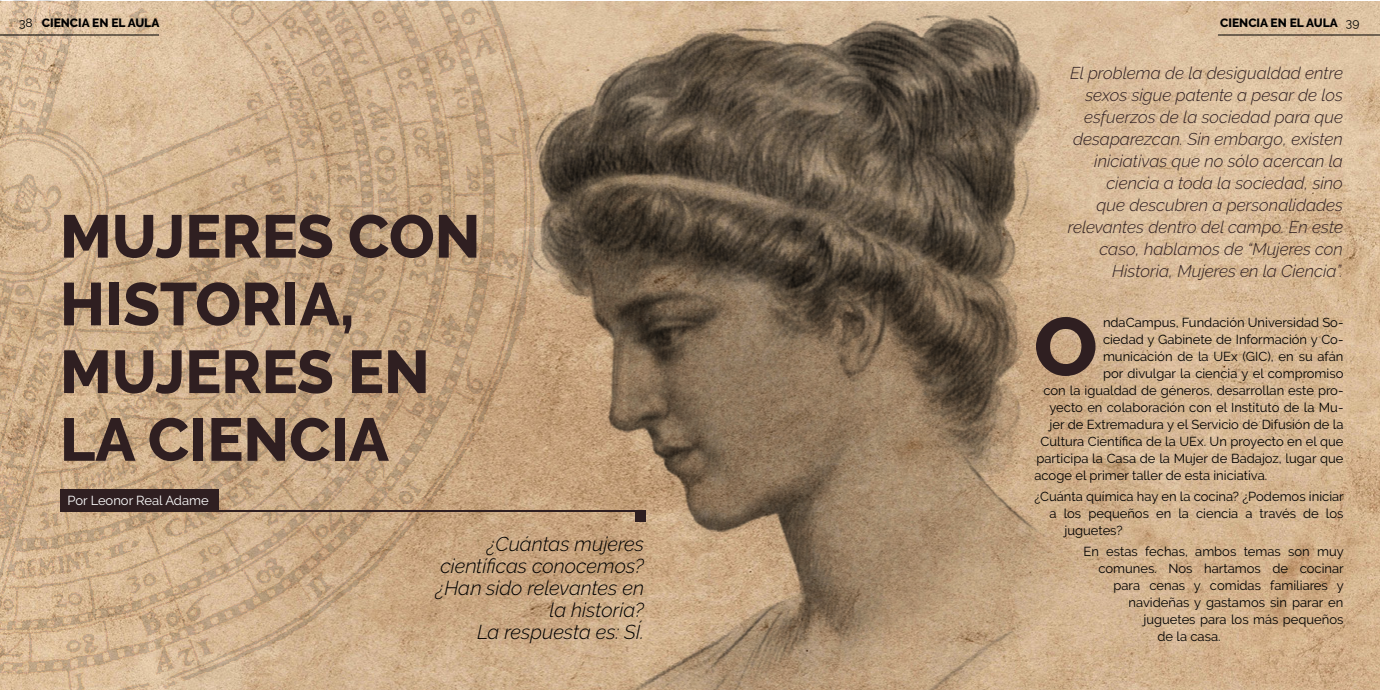
<style>
.page{position:relative;width:1380px;height:690px;background:#fff}
.page>*{position:absolute;margin:0;border:0;box-sizing:border-box;transform-origin:0 0}
.t1{font:800 60.3px/67.7px "Raleway";letter-spacing:-.005em;color:#2f1f21}
.t2{font:italic 300 20px/22px "Raleway";color:#000;text-align:right}
.t3{font:italic 300 17px/22px "Raleway";color:#2f1f21;text-align:right}
.t4{font:13px "Raleway";color:#000}
.t5{font:13px "Raleway";color:#fff}
.t6{font:800 12px "Raleway";color:#000}
.s1{font-weight:400}
</style>
<div class="page">
<img style="left:1136px;top:1px;width:244px;height:689px">
<hr style="left:1218px;top:34px;width:162px;height:2px;background:#000">
<img style="left:0;top:0;width:472px;height:690px">
<div style="left:60px;top:489px;width:159px;height:22px;background:#2f1f21"></div>
<hr style="left:60px;top:510px;width:586px;height:2px;background:#2f1f21">
<img style="left:472px;top:0;width:664px;height:690px">
<svg style="left:1036px;top:317px;width:60px;height:59px;background:#796151"></svg>
<p class="t6" style="left:19px;top:16px;width:142px"><span class="s1">38</span> CIENCIA EN EL AULA</p>
<p class="t6" style="left:1220px;top:16px;width:141px">CIENCIA EN EL AULA <span class="s1">39</span></p>
<h1 class="t1" style="left:60px;top:203px;width:132px">MUJERE</h1>
<h1 class="t1" style="left:297px;top:203px;width:137px">S CON</h1>
<h1 class="t1" style="left:60px;top:271px;width:172px">HI STORIA</h1>
<h1 class="t1" style="left:340px;top:271px;width:16px">,</h1>
<h1 class="t1" style="left:60px;top:338px;width:326px;text-indent:237px">S EN<br>LA CIENCIA</h1>
<p class="t5" style="left:67px;top:493px;width:143px">Por Leonor Real Adame</p>
<h1 class="t1" style="left:60px;top:338px;width:132px">MUJERE</h1>
<h2 class="t2" style="left:436px;top:533px;width:210px">¿Cuántas mujeres científicas conocemos? ¿Han sido relevantes en la historia?<br>La respuesta es: SÍ.</h2>
<p class="t3" style="left:1068px;top:62px;width:277px">El problema de la desigualdad entre sexos sigue patente a pesar de los esfuerzos de la sociedad para que desaparezcan. Sin embargo, existen iniciativas que no sólo acercan la ciencia a toda la sociedad, sino<br>que descubren a personalidades relevantes dentro del campo. En este caso, hablamos de “Mujeres con Historia, Mujeres en la Ciencia”.</p>
<p class="t4" style="left:1103px;top:315px;width:242px">ndaCampus, Fundación Universidad So-</p>
<p class="t4" style="left:1103px;top:332px;width:242px">ciedad y Gabinete de Información y Co-</p>
<p class="t4" style="left:1103px;top:349px;width:242px">municación de la UEx (GIC), en su afán</p>
<p class="t4" style="left:1103px;top:366px;width:242px">por divulgar la ciencia y el compromiso</p>
<p class="t4" style="left:1043px;top:383px;width:302px">con la igualdad de géneros, desarrollan este pro-</p>
<p class="t4" style="left:1050px;top:400px;width:295px">yecto en colaboración con el Instituto de la Mu-</p>
<p class="t4" style="left:1050px;top:417px;width:296px">jer de Extremadura y el Servicio de Difusión de la</p>
<p class="t4" style="left:1041px;top:434px;width:305px">Cultura Científica de la UEx. Un proyecto en el que</p>
<p class="t4" style="left:1037px;top:451px;width:308px">participa la Casa de la Mujer de Badajoz, lugar que</p>
<p class="t4" style="left:1035px;top:468px;width:234px">acoge el primer taller de esta iniciativa.</p>
<p class="t4" style="left:1035px;top:489px;width:311px">¿Cuánta química hay en la cocina? ¿Podemos iniciar</p>
<p class="t4" style="left:1050px;top:506px;width:295px">a los pequeños en la ciencia a través de los</p>
<p class="t4" style="left:1065px;top:523px;width:60px">juguetes?</p>
<p class="t4" style="left:1084px;top:544px;width:262px">En estas fechas, ambos temas son muy</p>
<p class="t4" style="left:1099px;top:561px;width:247px">comunes. Nos hartamos de cocinar</p>
<p class="t4" style="left:1114px;top:578px;width:232px">para cenas y comidas familiares y</p>
<p class="t4" style="left:1129px;top:595px;width:216px">navideñas y gastamos sin parar en</p>
<p class="t4" style="left:1144px;top:612px;width:202px">juguetes para los más pequeños</p>
<p class="t4" style="left:1158px;top:629px;width:65px">de la casa.</p>
</div>
